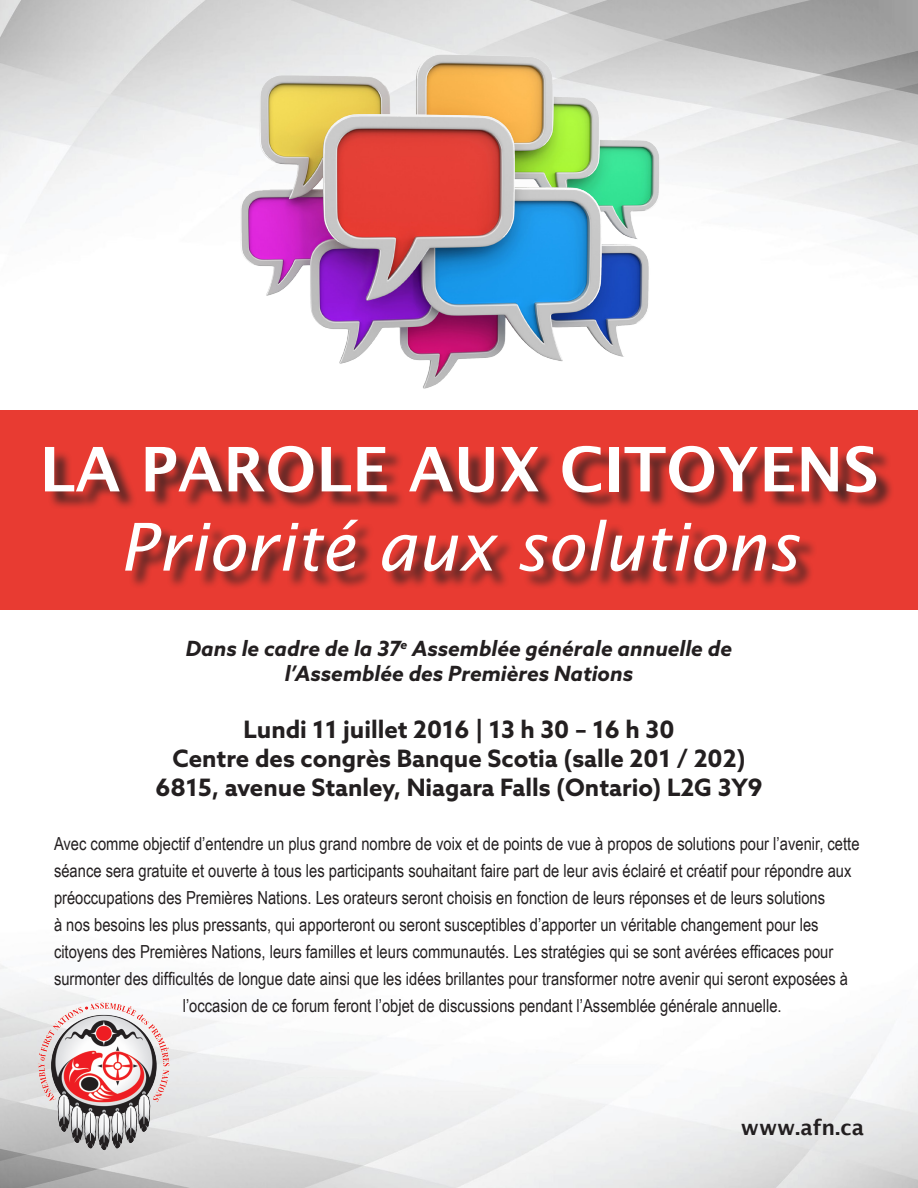
<style>
.page{position:relative;width:918px;height:1188px;background:#fff}
.page>*{position:absolute;margin:0;border:0;box-sizing:border-box;transform-origin:0 0}
.t1{font:italic 66px "Lucida Sans";color:#fff}
.t2{font:600 61.5px "Lucida Sans";color:#fff}
.t3{font:700 24px "Azo Sans";color:#231f20}
.t4{font:italic 700 21px "Azo Sans";color:#231f20}
.t5{font:600 21px "Lucida Sans";color:#231f20}
.t6{font:18px "Arial Narrow";color:#231f20}
</style>
<div class="page">
<img style="left:0;top:0;width:918px;height:1188px">
<div style="left:0;top:410px;width:918px;height:199px;background:#e83b32"></div>
<div style="left:47px;top:448px;width:847px;height:142px;background:#231f20;opacity:.75"></div>
<img style="left:193px;top:27px;width:510px;height:383px">
<img style="left:34px;top:999px;width:139px;height:154px">
<p class="t2" style="left:39px;top:434px;width:841px">LA PAROLE AUX CITOYENS</p>
<p class="t1" style="left:119px;top:509px;width:682px">Priorité aux solutions</p>
<p class="t4" style="left:186px;top:634px;width:548px">Dans le cadre de la 37<sup>e</sup> Assemblée générale annuelle de</p>
<p class="t4" style="left:285px;top:659px;width:350px">l’Assemblée des Premières Nations</p>
<p class="t3" style="left:244px;top:714px;width:432px">Lundi 11 juillet 2016 | 13 h 30 – 16 h 30</p>
<p class="t3" style="left:172px;top:743px;width:575px">Centre des congrès Banque Scotia (salle 201 / 202)</p>
<p class="t3" style="left:155px;top:772px;width:609px">6815, avenue Stanley, Niagara Falls (Ontario) L2G 3Y9</p>
<p class="t6" style="left:54px;top:830px;width:807px">Avec comme objectif d’entendre un plus grand nombre de voix et de points de vue à propos de solutions pour l’avenir, cette</p>
<p class="t6" style="left:54px;top:857px;width:799px">séance sera gratuite et ouverte à tous les participants souhaitant faire part de leur avis éclairé et créatif pour répondre aux</p>
<p class="t6" style="left:54px;top:884px;width:773px">préoccupations des Premières Nations. Les orateurs seront choisis en fonction de leurs réponses et de leurs solutions</p>
<p class="t6" style="left:54px;top:911px;width:766px">à nos besoins les plus pressants, qui apporteront ou seront susceptibles d’apporter un véritable changement pour les</p>
<p class="t6" style="left:54px;top:938px;width:781px">citoyens des Premières Nations, leurs familles et leurs communautés. Les stratégies qui se sont avérées efficaces pour</p>
<p class="t6" style="left:54px;top:965px;width:796px">surmonter des difficultés de longue date ainsi que les idées brillantes pour transformer notre avenir qui seront exposées à</p>
<p class="t6" style="left:183px;top:992px;width:600px">l’occasion de ce forum feront l’objet de discussions pendant l’Assemblée générale annuelle.</p>
<p class="t5" style="left:741px;top:1116px;width:125px">www.afn.ca</p>
</div>
